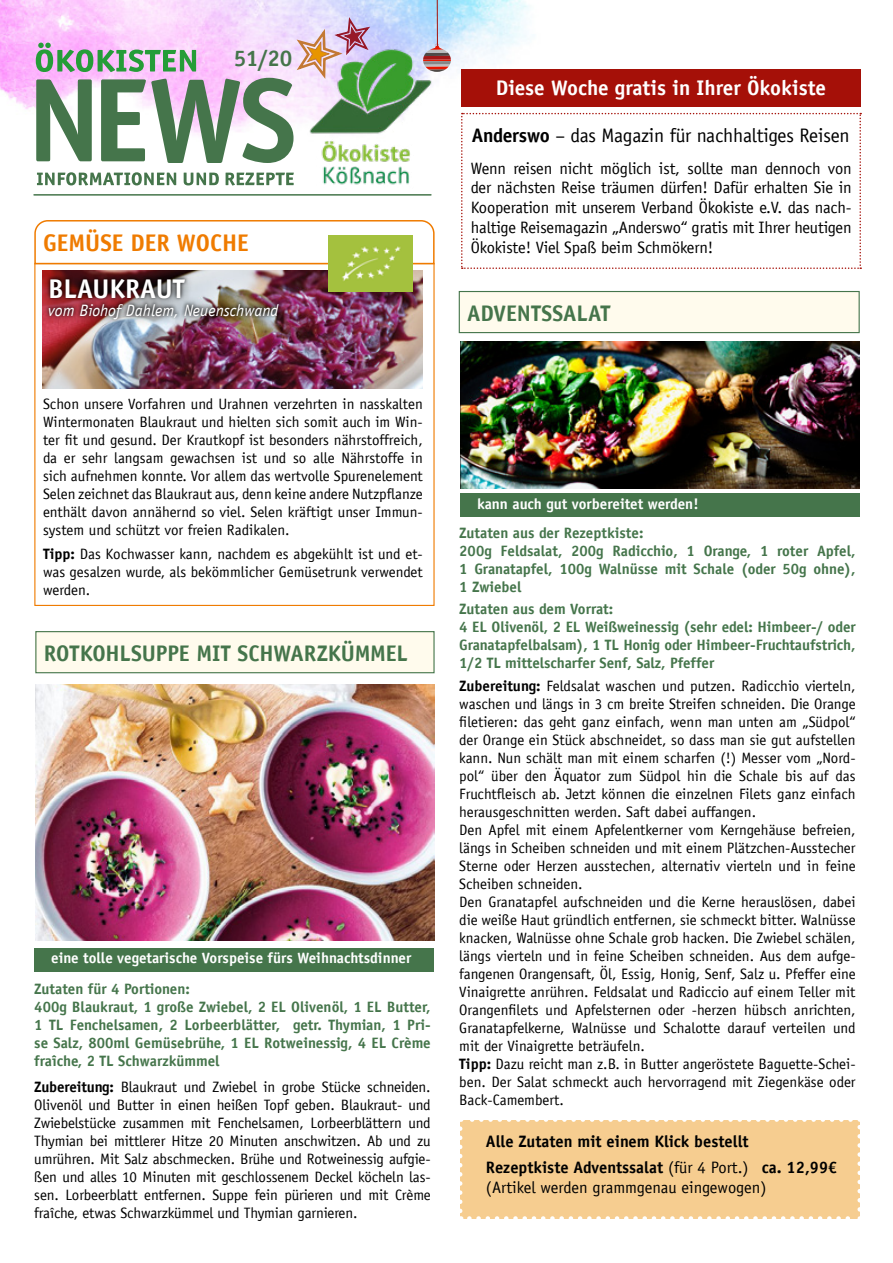
<style>
.page{position:relative;width:893px;height:1263px;background:#fff}
.page>*{position:absolute;margin:0;border:0;box-sizing:border-box;transform-origin:0 0}
.t1{font:700 27px "Officina Sans LT";color:#fff}
.t2{font:700 24px "Officina Sans LT";color:#ef7b00}
.t3{font:700 22.5px "Officina Sans LT";letter-spacing:-.005em;color:#45754b}
.t4{font:700 21.15px "Officina Sans LT";color:#fff}
.t5{font:19.5px "Officina Sans LT";letter-spacing:-.01em;color:#000}
.t6{font:16.5px/19.8px "Officina Sans LT";letter-spacing:-.01em;color:#000;text-align:justify}
.t7{font:700 16.5px/25.8px "Officina Sans LT";color:#000}
.t8{font:italic 16.5px "Officina Sans LT";color:#fff}
.t9{font:15px/18px "Officina Sans LT";color:#000;text-align:justify}
.t10{font:700 15px/18px "Officina Sans LT";color:#45754b}
.t11{font:700 15px "Officina Sans LT";color:#fff}
.s1{font-weight:700}
.s2{font-weight:400}
</style>
<div class="page">
<img style="left:43px;top:360px;width:380px;height:28px">
<img style="left:0;top:0;width:587px;height:113px">
<div style="left:460px;top:1119px;width:400px;height:99px;background:#f6cd90"></div>
<svg style="left:460px;top:1128px;width:2px;height:90px"></svg>
<svg style="left:469px;top:1216px;width:391px;height:3px"></svg>
<svg style="left:857px;top:1119px;width:3px;height:90px"></svg>
<svg style="left:460px;top:1119px;width:391px;height:3px"></svg>
<div style="left:36px;top:632px;width:398px;height:41px;background:#fffbed"></div>
<div style="left:35px;top:631px;width:400px;height:42px;border:1px solid #45754b"></div>
<img style="left:34px;top:0;width:417px;height:360px">
<hr style="left:437px;top:0;width:1px;height:46px;background:#a51008">
<div style="left:34px;top:947px;width:399px;height:24px;background:#45754b"></div>
<img style="left:35px;top:684px;width:400px;height:257px">
<div style="left:459px;top:291px;width:400px;height:42px;background:#fffbed"></div>
<div style="left:459px;top:291px;width:401px;height:42px;border:1px solid #45754b"></div>
<div style="left:460px;top:493px;width:399px;height:24px;background:#45754b"></div>
<img style="left:460px;top:341px;width:399px;height:148px">
<svg style="left:461px;top:113px;width:400px;height:156px"></svg>
<div style="left:461px;top:69px;width:400px;height:37px;background:#a51008"></div>
<img style="left:328px;top:235px;width:84px;height:56px">
<h3 class="t3" style="left:234px;top:44px;width:60px">51/20</h3>
<h2 class="t2" style="left:43px;top:228px;width:207px">GEMÜSE DER WOCHE</h2>
<h1 class="t1" style="left:48px;top:271px;width:138px">BLAUKRAUT</h1>
<p class="t8" style="left:48px;top:300px;width:232px">vom Biohof Dahlem, Neuenschwand</p>
<h3 class="t4" style="left:496px;top:74px;width:332px">Diese Woche gratis in Ihrer Ökokiste</h3>
<h3 class="t5" style="left:472px;top:124px;width:379px"><span class="s1">Anderswo</span> – das Magazin für nachhaltiges Reisen</h3>
<p class="t6" style="left:471px;top:158px;width:382px">Wenn reisen nicht möglich ist, sollte man dennoch von der nächsten Reise träumen dürfen! Dafür erhalten Sie in Kooperation mit unserem Verband Ökokiste e.V. das nach&shy;haltige Reisemagazin „Anderswo“ gratis mit Ihrer heutigen Ökokiste! Viel Spaß beim Schmökern!</p>
<h3 class="t3" style="left:467px;top:299px;width:145px">ADVENTSSALAT</h3>
<p class="t9" style="left:43px;top:395px;width:381px">Schon unsere Vorfahren und Urahnen verzehrten in nasskalten Wintermonaten Blaukraut und hielten sich somit auch im Win&shy;ter fit und gesund. Der Krautkopf ist besonders nährstoffreich, da er sehr langsam gewachsen ist und so alle Nährstoffe in sich aufnehmen konnte. Vor allem das wertvolle Spurenelement Selen zeichnet das Blaukraut aus, denn keine andere Nutzpflanze enthält davon annähernd so viel. Selen kräftigt unser Immun&shy;system und schützt vor freien Radikalen.</p>
<p class="t9" style="left:43px;top:545px;width:381px"><span class="s1">Tipp:</span> Das Kochwasser kann, nachdem es abgekühlt ist und et&shy;was gesalzen wurde, als bekömmlicher Gemüsetrunk verwendet werden.</p>
<h3 class="t3" style="left:44px;top:639px;width:365px">ROTKOHLSUPPE MIT SCHWARZKÜMMEL</h3>
<p class="t11" style="left:51px;top:948px;width:362px">eine tolle vegetarische Vorspeise fürs Weihnachtsdinner</p>
<p class="t10" style="left:34px;top:980px;width:398px">Zutaten für 4 Portionen:<br>400g Blaukraut, 1 große Zwiebel, 2 EL Olivenöl, 1 EL Butter, 1 TL Fenchelsamen, 2 Lorbeerblätter, getr. Thymian, 1 Pri&shy;se Salz, 800ml Gemüsebrühe, 1 EL Rotweinessig, 4 EL Crème fraîche, 2 TL Schwarzkümmel</p>
<p class="t9" style="left:34px;top:1078px;width:398px"><span class="s1">Zubereitung:</span> Blaukraut und Zwiebel in grobe Stücke schneiden.<br>Olivenöl und Butter in einen heißen Topf geben. Blaukraut- und Zwiebelstücke zusammen mit Fenchelsamen, Lorbeerblättern und Thymian bei mittlerer Hitze 20 Minuten anschwitzen. Ab und zu umrühren. Mit Salz abschmecken. Brühe und Rotweinessig aufgie&shy;ßen und alles 10 Minuten mit geschlossenem Deckel köcheln las&shy;sen. Lorbeerblatt entfernen. Suppe fein pürieren und mit Crème fraîche, etwas Schwarzkümmel und Thymian garnieren.</p>
<p class="t11" style="left:477px;top:494px;width:223px">kann auch gut vorbereitet werden!</p>
<p class="t10" style="left:459px;top:523px;width:398px">Zutaten aus der Rezeptkiste:<br>200g Feldsalat, 200g Radicchio, 1 Orange, 1 roter Apfel, 1 Granatapfel, 100g Walnüsse mit Schale (oder 50g ohne), 1 Zwiebel</p>
<p class="t10" style="left:459px;top:600px;width:398px">Zutaten aus dem Vorrat:<br>4 EL Olivenöl, 2 EL Weißweinessig (sehr edel: Himbeer-/ oder Granatapfelbalsam), 1 TL Honig oder Himbeer-Fruchtaufstrich, 1/2 TL mittelscharfer Senf, Salz, Pfeffer</p>
<p class="t9" style="left:459px;top:677px;width:398px;text-align:left"><span class="s1">Zubereitung:</span> Feldsalat waschen und putzen. Radicchio vierteln, waschen und längs in 3 cm breite Streifen schneiden. Die Orange filetieren: das geht ganz einfach, wenn man unten am „Südpol“ der Orange ein Stück abschneidet, so dass man sie gut aufstellen kann. Nun schält man mit einem scharfen (!) Messer vom „Nord&shy;pol“ über den Äquator zum Südpol hin die Schale bis auf das Fruchtfleisch ab. Jetzt können die einzelnen Filets ganz einfach herausgeschnitten werden. Saft dabei auffangen.<br>Den Apfel mit einem Apfelentkerner vom Kerngehäuse befreien, längs in Scheiben schneiden und mit einem Plätzchen-Ausstecher Sterne oder Herzen ausstechen, alternativ vierteln und in feine Scheiben schneiden.<br>Den Granatapfel aufschneiden und die Kerne herauslösen, dabei die weiße Haut gründlich entfernen, sie schmeckt bitter. Walnüsse knacken, Walnüsse ohne Schale grob hacken. Die Zwiebel schälen, längs vierteln und in feine Scheiben schneiden. Aus dem aufge&shy;fangenen Orangensaft, Öl, Essig, Honig, Senf, Salz u. Pfeffer eine Vinaigrette anrühren. Feldsalat und Radiccio auf einem Teller mit Orangenfilets und Apfelsternen oder -herzen hübsch anrichten, Granatapfelkerne, Walnüsse und Schalotte darauf verteilen und mit der Vinaigrette beträufeln.<br><span class="s1">Tipp:</span> Dazu reicht man z.B. in Butter angeröstete Baguette-Schei&shy;ben. Der Salat schmeckt auch hervorragend mit Ziegenkäse oder Back-Camembert.</p>
<p class="t7" style="left:486px;top:1128px;width:353px">Alle Zutaten mit einem Klick bestellt<br>Rezeptkiste Adventssalat <span class="s2">(für 4 Port.)</span> ca. 12,99€</p>
<p class="t6" style="left:486px;top:1177px;width:282px">(Artikel werden grammgenau eingewogen)</p>
</div>
